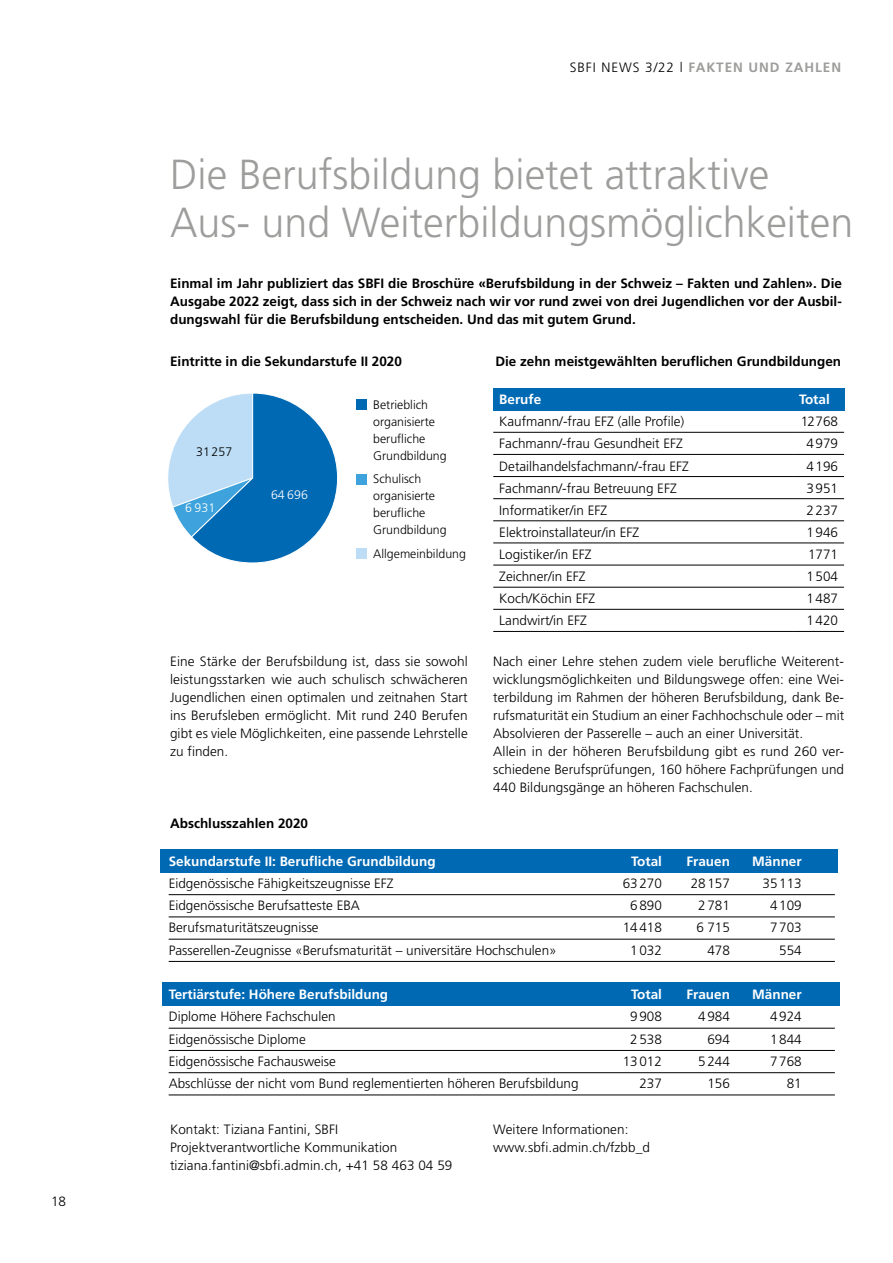
<style>
.page{position:relative;width:893px;height:1263px;background:#fff}
.page>*{position:absolute;margin:0;border:0;box-sizing:border-box;transform-origin:0 0}
.t1{font:300 42px/48px "Frutiger LT Std";color:#9d9d9c}
.t2{font:300 13.5px/18px "Frutiger LT Std";color:#000;text-align:justify}
.t3{font:700 13.5px/18px "Frutiger LT Std";color:#000;text-align:justify}
.t4{font:700 13.5px "Frutiger LT Std";color:#fff}
.t5{font:700 13.5px "Frutiger LT Std";letter-spacing:.07em;color:#9d9d9c}
.t6{font:300 12.3px/17px "Frutiger LT Std";color:#000}
.t7{font:300 12.3px "Frutiger LT Std";color:#fff}
.s1{font-weight:300;color:#000}
</style>
<div class="page">
<hr style="left:169px;top:1094px;width:666px;height:1px;background:#000">
<hr style="left:169px;top:1072px;width:666px;height:1px;background:#000">
<hr style="left:169px;top:1050px;width:666px;height:1px;background:#000">
<hr style="left:169px;top:1028px;width:666px;height:1px;background:#000">
<hr style="left:169px;top:961px;width:666px;height:1px;background:#000">
<hr style="left:169px;top:939px;width:666px;height:1px;background:#000">
<hr style="left:169px;top:916px;width:666px;height:1px;background:#000">
<hr style="left:169px;top:894px;width:666px;height:1px;background:#000">
<hr style="left:493px;top:631px;width:300px;height:1px;background:#000">
<hr style="left:793px;top:631px;width:51px;height:1px;background:#000">
<hr style="left:493px;top:609px;width:300px;height:1px;background:#000">
<hr style="left:793px;top:609px;width:51px;height:1px;background:#000">
<hr style="left:493px;top:587px;width:300px;height:1px;background:#000">
<hr style="left:793px;top:587px;width:51px;height:1px;background:#000">
<hr style="left:493px;top:565px;width:300px;height:1px;background:#000">
<hr style="left:793px;top:565px;width:51px;height:1px;background:#000">
<hr style="left:493px;top:543px;width:300px;height:1px;background:#000">
<hr style="left:793px;top:543px;width:51px;height:1px;background:#000">
<hr style="left:493px;top:520px;width:300px;height:1px;background:#000">
<hr style="left:793px;top:520px;width:51px;height:1px;background:#000">
<hr style="left:493px;top:498px;width:300px;height:1px;background:#000">
<hr style="left:793px;top:498px;width:51px;height:1px;background:#000">
<hr style="left:493px;top:476px;width:300px;height:1px;background:#000">
<hr style="left:793px;top:476px;width:51px;height:1px;background:#000">
<hr style="left:493px;top:454px;width:300px;height:1px;background:#000">
<hr style="left:793px;top:454px;width:51px;height:1px;background:#000">
<hr style="left:493px;top:432px;width:300px;height:1px;background:#000">
<hr style="left:793px;top:432px;width:51px;height:1px;background:#000">
<div style="left:356px;top:548px;width:11px;height:11px;background:#bcddf5"></div>
<div style="left:356px;top:474px;width:11px;height:11px;background:#3ea3dc"></div>
<div style="left:356px;top:399px;width:11px;height:11px;background:#0069b4"></div>
<svg style="left:168px;top:393px;width:170px;height:170px"></svg>
<div style="left:493px;top:388px;width:300px;height:22px;background:#0069b4"></div>
<div style="left:793px;top:388px;width:51px;height:22px;background:#0069b4"></div>
<div style="left:161px;top:849px;width:677px;height:24px;background:#0069b4"></div>
<div style="left:163px;top:982px;width:677px;height:24px;background:#0069b4"></div>
<p class="t2" style="left:51px;top:1193px;width:17px">18</p>
<p class="t5" style="left:570px;top:59px;width:273px"><span class="s1">SBFI NEWS 3/22 l</span> FAKTEN UND ZAHLEN</p>
<h1 class="t1" style="left:170px;top:151px;width:685px">Die Berufsbildung bietet attraktive<br>Aus- und Weiterbildungsmöglichkeiten</h1>
<p class="t3" style="left:170px;top:274px;width:673px">Einmal im Jahr publiziert das SBFI die Broschüre «Berufsbildung in der Schweiz – Fakten und Zahlen». Die Ausgabe 2022 zeigt, dass sich in der Schweiz nach wir vor rund zwei von drei Jugendlichen vor der Ausbil&shy;dungswahl für die Berufsbildung entscheiden. Und das mit gutem Grund.</p>
<p class="t3" style="left:170px;top:353px;width:233px">Eintritte in die Sekundarstufe II 2020</p>
<p class="t3" style="left:495px;top:353px;width:347px">Die zehn meistgewählten beruflichen Grundbildungen</p>
<p class="t6" style="left:196px;top:443px;width:38px">31 257</p>
<p class="t7" style="left:185px;top:501px;width:31px">6 931</p>
<p class="t7" style="left:271px;top:488px;width:38px">64 696</p>
<p class="t6" style="left:373px;top:397px;width:75px">Betrieblich organisierte berufiche<br>Grundbildung</p>
<p class="t6" style="left:373px;top:471px;width:75px">Schulisch organisierte berufiche<br>Grundbildung</p>
<p class="t6" style="left:373px;top:545px;width:94px">Allgemeinbildung</p>
<p class="t2" style="left:170px;top:653px;width:299px">Eine Stärke der Berufsbildung ist, dass sie sowohl leistungsstarken wie auch schulisch schwächeren Jugendlichen einen optimalen und zeitnahen Start ins Berufsleben ermöglicht. Mit rund 240 Berufen gibt es viele Möglichkeiten, eine passende Lehrstelle zu finden.</p>
<p class="t3" style="left:170px;top:814px;width:140px">Abschlusszahlen 2020</p>
<p class="t4" style="left:499px;top:391px;width:44px">Berufe</p>
<p class="t4" style="left:799px;top:391px;width:32px">Total</p>
<p class="t2" style="left:499px;top:413px;width:187px">Kaufmann/-frau EFZ (alle Profile)</p>
<p class="t2" style="left:801px;top:413px;width:39px">12768</p>
<p class="t2" style="left:499px;top:435px;width:185px">Fachmann/-frau Gesundheit EFZ</p>
<p class="t2" style="left:806px;top:435px;width:33px">4 979</p>
<p class="t2" style="left:499px;top:457px;width:191px">Detailhandelsfachmann/-frau EFZ</p>
<p class="t2" style="left:806px;top:457px;width:33px">4 196</p>
<p class="t2" style="left:499px;top:479px;width:179px">Fachmann/-frau Betreuung EFZ</p>
<p class="t2" style="left:806px;top:479px;width:33px">3 951</p>
<p class="t2" style="left:499px;top:501px;width:109px">Informatiker/in EFZ</p>
<p class="t2" style="left:806px;top:501px;width:33px">2 237</p>
<p class="t2" style="left:499px;top:523px;width:141px">Elektroinstallateur/in EFZ</p>
<p class="t2" style="left:806px;top:523px;width:33px">1 946</p>
<p class="t2" style="left:499px;top:546px;width:94px">Logistiker/in EFZ</p>
<p class="t2" style="left:808px;top:546px;width:32px">1771</p>
<p class="t2" style="left:499px;top:568px;width:88px">Zeichner/in EFZ</p>
<p class="t2" style="left:806px;top:568px;width:33px">1 504</p>
<p class="t2" style="left:499px;top:590px;width:98px">Koch/Köchin EFZ</p>
<p class="t2" style="left:806px;top:590px;width:33px">1 487</p>
<p class="t2" style="left:499px;top:612px;width:89px">Landwirt/in EFZ</p>
<p class="t2" style="left:806px;top:612px;width:33px">1 420</p>
<p class="t2" style="left:493px;top:653px;width:353px;text-align:left">Nach einer Lehre stehen zudem viele berufliche Weiterent&shy;wicklungsmöglichkeiten und Bildungswege offen: eine Wei&shy;terbildung im Rahmen der höheren Berufsbildung, dank Be&shy;rufsmaturität ein Studium an einer Fachhochschule oder – mit Absolvieren der Passerelle – auch an einer Universität.<br>Allein in der höheren Berufsbildung gibt es rund 260 ver&shy;schiedene Berufsprüfungen, 160 höhere Fachprüfungen und 440 Bildungsgänge an höheren Fachschulen.</p>
<p class="t4" style="left:169px;top:853px;width:269px">Sekundarstufe II: Berufliche Grundbildung</p>
<p class="t4" style="left:631px;top:853px;width:32px">Total</p>
<p class="t4" style="left:686px;top:853px;width:45px">Frauen</p>
<p class="t4" style="left:752px;top:853px;width:51px">Männer</p>
<p class="t2" style="left:169px;top:874px;width:227px">Eidgenössische Fähigkeitszeugnisse EFZ</p>
<p class="t2" style="left:623px;top:874px;width:41px">63270</p>
<p class="t2" style="left:691px;top:874px;width:41px">28157</p>
<p class="t2" style="left:762px;top:874px;width:41px">35 113</p>
<p class="t2" style="left:169px;top:897px;width:193px">Eidgenössische Berufsatteste EBA</p>
<p class="t2" style="left:630px;top:897px;width:33px">6890</p>
<p class="t2" style="left:698px;top:897px;width:33px">2781</p>
<p class="t2" style="left:770px;top:897px;width:33px">4 109</p>
<p class="t2" style="left:169px;top:919px;width:151px">Berufsmaturitätszeugnisse</p>
<p class="t2" style="left:623px;top:919px;width:41px">14418</p>
<p class="t2" style="left:697px;top:919px;width:35px">6 715</p>
<p class="t2" style="left:770px;top:919px;width:33px">7 703</p>
<p class="t2" style="left:169px;top:941px;width:390px">Passerellen-Zeugnisse «Berufsmaturität – universitäre Hochschulen»</p>
<p class="t2" style="left:630px;top:941px;width:33px">1032</p>
<p class="t2" style="left:707px;top:941px;width:24px">478</p>
<p class="t2" style="left:779px;top:941px;width:24px">554</p>
<p class="t4" style="left:169px;top:986px;width:221px">Tertiärstufe: Höhere Berufsbildung</p>
<p class="t4" style="left:631px;top:986px;width:32px">Total</p>
<p class="t4" style="left:686px;top:986px;width:45px">Frauen</p>
<p class="t4" style="left:752px;top:986px;width:51px">Männer</p>
<p class="t2" style="left:169px;top:1008px;width:169px">Diplome Höhere Fachschulen</p>
<p class="t2" style="left:630px;top:1008px;width:33px">9908</p>
<p class="t2" style="left:698px;top:1008px;width:33px">4984</p>
<p class="t2" style="left:770px;top:1008px;width:33px">4924</p>
<p class="t2" style="left:169px;top:1030px;width:139px">Eidgenössische Diplome</p>
<p class="t2" style="left:630px;top:1030px;width:33px">2538</p>
<p class="t2" style="left:707px;top:1030px;width:24px">694</p>
<p class="t2" style="left:770px;top:1030px;width:33px">1 844</p>
<p class="t2" style="left:169px;top:1052px;width:169px">Eidgenössische Fachausweise</p>
<p class="t2" style="left:623px;top:1052px;width:41px">13012</p>
<p class="t2" style="left:698px;top:1052px;width:33px">5244</p>
<p class="t2" style="left:770px;top:1052px;width:33px">7 768</p>
<p class="t2" style="left:169px;top:1075px;width:411px">Abschlüsse der nicht vom Bund reglementierten höheren Berufsbildung</p>
<p class="t2" style="left:639px;top:1075px;width:24px">237</p>
<p class="t2" style="left:707px;top:1075px;width:24px">156</p>
<p class="t2" style="left:787px;top:1075px;width:17px">81</p>
<p class="t2" style="left:170px;top:1121px;width:170px">Kontakt: Tiziana Fantini, SBFI</p>
<p class="t2" style="left:493px;top:1121px;width:137px">Weitere Informationen:</p>
<p class="t2" style="left:170px;top:1139px;width:229px">Projektverantwortliche Kommunikation</p>
<p class="t2" style="left:493px;top:1139px;width:158px">www.sbfi.admin.ch/fzbb_d</p>
<p class="t2" style="left:170px;top:1157px;width:284px">tiziana.fantini@sbfi.admin.ch, +41 58 463 04 59</p>
</div>
